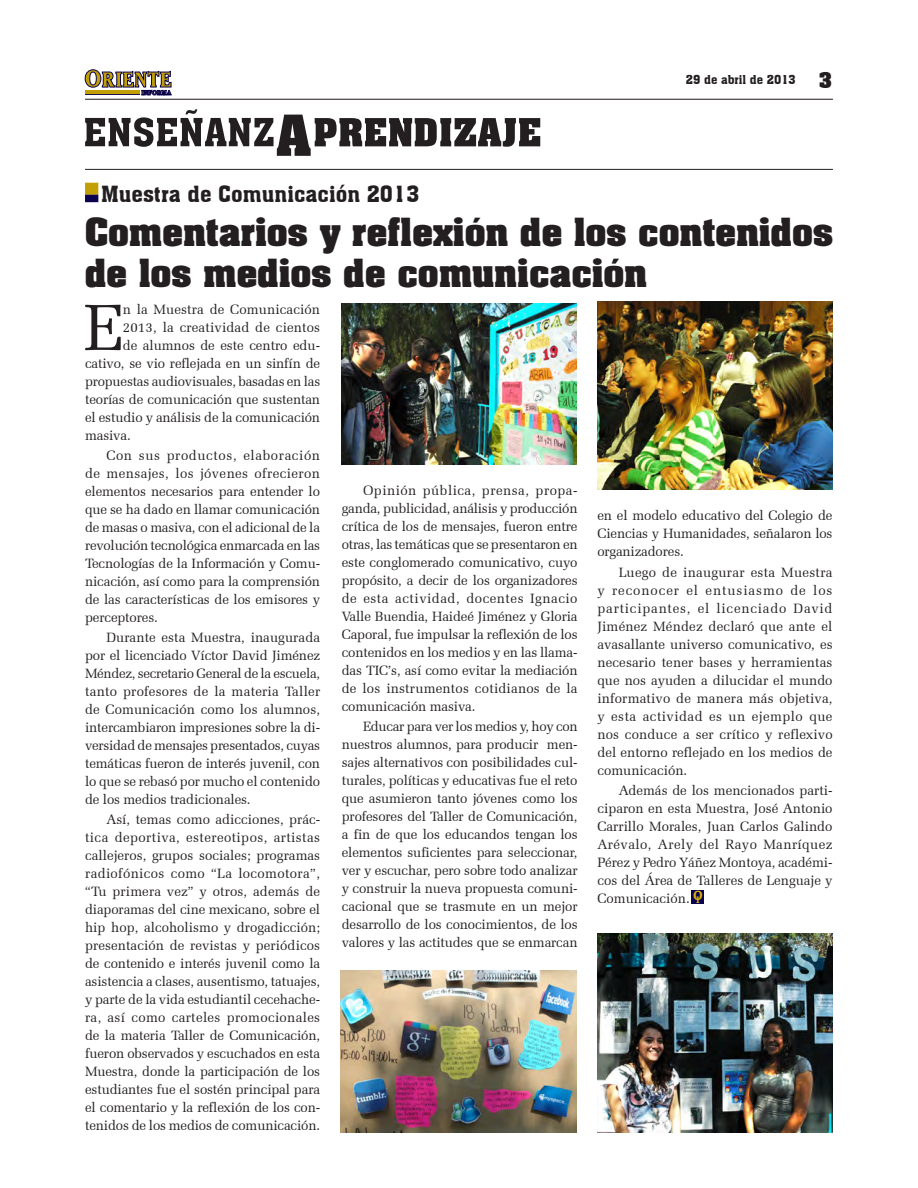
<style>
.page{position:relative;width:918px;height:1188px;background:#fff}
.page>*{position:absolute;margin:0;border:0;box-sizing:border-box;transform-origin:0 0}
.CUERPO_DE_TEXTOO_OK{font:65.85px "Zapf Elliptical 711 BT";color:#231f20}
.titulo{font:700 33px/40.5px "Aachen";letter-spacing:.015em;color:#231f20}
.balazo{font:21.75px "Aachen BT";color:#231f20}
.t1{font:700 21px "Aachen BT";color:#231f20}
.t2{font:700 15px "Oranda BT";color:#deb308}
.CUERPO_DE_TEXTOO_OK-2{font:13.5px/18px "Zapf Elliptical 711 BT";letter-spacing:-.01em;color:#231f20;text-align:justify}
.CUERPO_DE_TEXTOO_OK-3{font:13.5px "Zapf Elliptical 711 BT";letter-spacing:.01em;color:#231f20}
.t3{font:12px "Aachen BT";color:#231f20}
.t4{font:700 10.5px "Oranda BT";color:#deb308}
</style>
<div class="page">
<img style="left:598px;top:302px;width:235px;height:187px">
<img style="left:341px;top:304px;width:236px;height:161px">
<img style="left:598px;top:934px;width:235px;height:199px">
<img style="left:341px;top:971px;width:236px;height:162px">
<div style="left:692px;top:890px;width:12px;height:14px;background:#0a024e"></div>
<div style="left:85px;top:183px;width:13px;height:12px;background:#c39f06;border:2px solid #c39f06"></div>
<div style="left:85px;top:195px;width:13px;height:7px;background:#0a024e"></div>
<svg style="left:85px;top:109px;width:455px;height:47px"></svg>
<hr style="left:85px;top:169px;width:748px;height:1px;background:#231f20">
<hr style="left:85px;top:99px;width:748px;height:1px;background:#231f20">
<svg style="left:85px;top:70px;width:16px;height:17px"></svg>
<div style="left:85px;top:69px;width:16px;height:18px;border:1px solid #0a024e;border-radius:50%"></div>
<div style="left:90px;top:72px;width:6px;height:13px;background:#fff;border-radius:50%"></div>
<div style="left:89px;top:72px;width:8px;height:13px;border:1px solid #0a024e;border-radius:50%"></div>
<svg style="left:102px;top:71px;width:70px;height:24px"></svg>
<div style="left:85px;top:90px;width:55px;height:5px;background:#c39f06"></div>
<p class="t3" style="left:686px;top:72px;width:111px">29 de abril de 2013</p>
<p class="t1" style="left:819px;top:67px;width:16px">3</p>
<p class="balazo" style="left:101px;top:180px;width:320px">Muestra de Comunicación 2013</p>
<p class="titulo" style="left:85px;top:211px;width:749px">Comentarios y reflexión de los contenidos de los medios de comunicación</p>
<p class="CUERPO_DE_TEXTOO_OK" style="left:84px;top:289px;width:41px">E</p>
<p class="CUERPO_DE_TEXTOO_OK-3" style="left:123px;top:301px;width:199px">n la Muestra de Comunicación</p>
<p class="CUERPO_DE_TEXTOO_OK-3" style="left:123px;top:319px;width:199px">2013, la creatividad de cientos</p>
<p class="CUERPO_DE_TEXTOO_OK-2" style="left:123px;top:336px;width:199px">de alumnos de este centro edu-</p>
<p class="CUERPO_DE_TEXTOO_OK-2" style="left:85px;top:354px;width:237px">cativo, se vio reflejada en un sinfín de</p>
<p class="CUERPO_DE_TEXTOO_OK-2" style="left:85px;top:372px;width:237px">propuestas audiovisuales, basadas en las</p>
<p class="CUERPO_DE_TEXTOO_OK-2" style="left:85px;top:390px;width:237px">teorías de comunicación que sustentan</p>
<p class="CUERPO_DE_TEXTOO_OK-2" style="left:85px;top:408px;width:237px">el estudio y análisis de la comunicación</p>
<p class="CUERPO_DE_TEXTOO_OK-2" style="left:85px;top:426px;width:47px">masiva.</p>
<p class="CUERPO_DE_TEXTOO_OK-2" style="left:85px;top:446px;width:237px;text-indent:21px">Con sus productos, elaboración de mensajes, los jóvenes ofrecieron elementos necesarios para entender lo que se ha dado en llamar comunicación de masas o masiva, con el adicional de la revolución tecnológica enmarcada en las Tecnologías de la Información y Comu&shy;nicación, así como para la comprensión de las características de los emisores y perceptores.</p>
<p class="CUERPO_DE_TEXTOO_OK-2" style="left:85px;top:629px;width:237px;text-indent:21px">Durante esta Muestra, inaugurada por el licenciado Víctor David Jiménez Méndez, secretario General de la escuela, tanto profesores de la materia Taller de Comunicación como los alumnos, intercambiaron impresiones sobre la di&shy;versidad de mensajes presentados, cuyas temáticas fueron de interés juvenil, con lo que se rebasó por mucho el contenido de los medios tradicionales.</p>
<p class="CUERPO_DE_TEXTOO_OK-2" style="left:85px;top:811px;width:237px;text-indent:21px">Así, temas como adicciones, prác&shy;tica deportiva, estereotipos, artistas callejeros, grupos sociales; programas radiofónicos como “La locomotora”, “Tu primera vez” y otros, además de diaporamas del cine mexicano, sobre el hip hop, alcoholismo y drogadicción; presentación de revistas y periódicos de contenido e interés juvenil como la asistencia a clases, ausentismo, tatuajes, y parte de la vida estudiantil cecehache&shy;ra, así como carteles promocionales de la materia Taller de Comunicación, fueron observados y escuchados en esta Muestra, donde la participación de los estudiantes fue el sostén principal para el comentario y la reflexión de los con&shy;tenidos de los medios de comunicación.</p>
<p class="CUERPO_DE_TEXTOO_OK-2" style="left:342px;top:481px;width:237px;text-indent:21px">Opinión pública, prensa, propa&shy;ganda, publicidad, análisis y producción crítica de los de mensajes, fueron entre otras, las temáticas que se presentaron en este conglomerado comunicativo, cuyo propósito, a decir de los organizadores de esta actividad, docentes Ignacio Valle Buendia, Haideé Jiménez y Gloria Caporal, fue impulsar la reflexión de los contenidos en los medios y en las llama&shy;das TIC’s, así como evitar la mediación de los instrumentos cotidianos de la comunicación masiva.</p>
<p class="CUERPO_DE_TEXTOO_OK-2" style="left:342px;top:717px;width:237px;text-indent:21px">Educar para ver los medios y, hoy con nuestros alumnos, para producir men&shy;sajes alternativos con posibilidades cul&shy;turales, políticas y educativas fue el reto que asumieron tanto jóvenes como los profesores del Taller de Comunicación, a fin de que los educandos tengan los elementos suficientes para seleccionar, ver y escuchar, pero sobre todo analizar y construir la nueva propuesta comuni&shy;cacional que se trasmute en un mejor desarrollo de los conocimientos, de los valores y las actitudes que se enmarcan</p>
<p class="CUERPO_DE_TEXTOO_OK-2" style="left:597px;top:507px;width:237px">en el modelo educativo del Colegio de Ciencias y Humanidades, señalaron los organizadores.</p>
<p class="CUERPO_DE_TEXTOO_OK-2" style="left:597px;top:563px;width:237px;text-indent:21px">Luego de inaugurar esta Muestra y reconocer el entusiasmo de los participantes, el licenciado David Jiménez Méndez declaró que ante el avasallante universo comunicativo, es necesario tener bases y herramientas que nos ayuden a dilucidar el mundo informativo de manera más objetiva, y esta actividad es un ejemplo que nos conduce a ser crítico y reflexivo del entorno reflejado en los medios de comunicación.</p>
<p class="CUERPO_DE_TEXTOO_OK-2" style="left:597px;top:781px;width:237px;text-indent:21px">Además de los mencionados parti&shy;ciparon en esta Muestra, José Antonio Carrillo Morales, Juan Carlos Galindo Arévalo, Arely del Rayo Manríquez Pérez y Pedro Yáñez Montoya, académi&shy;cos del Área de Talleres de Lenguaje y Comunicación.</p>
<p class="t2" style="left:693px;top:886px;width:11px">O</p>
<p class="t4" style="left:697px;top:893px;width:4px">I</p>
</div>
